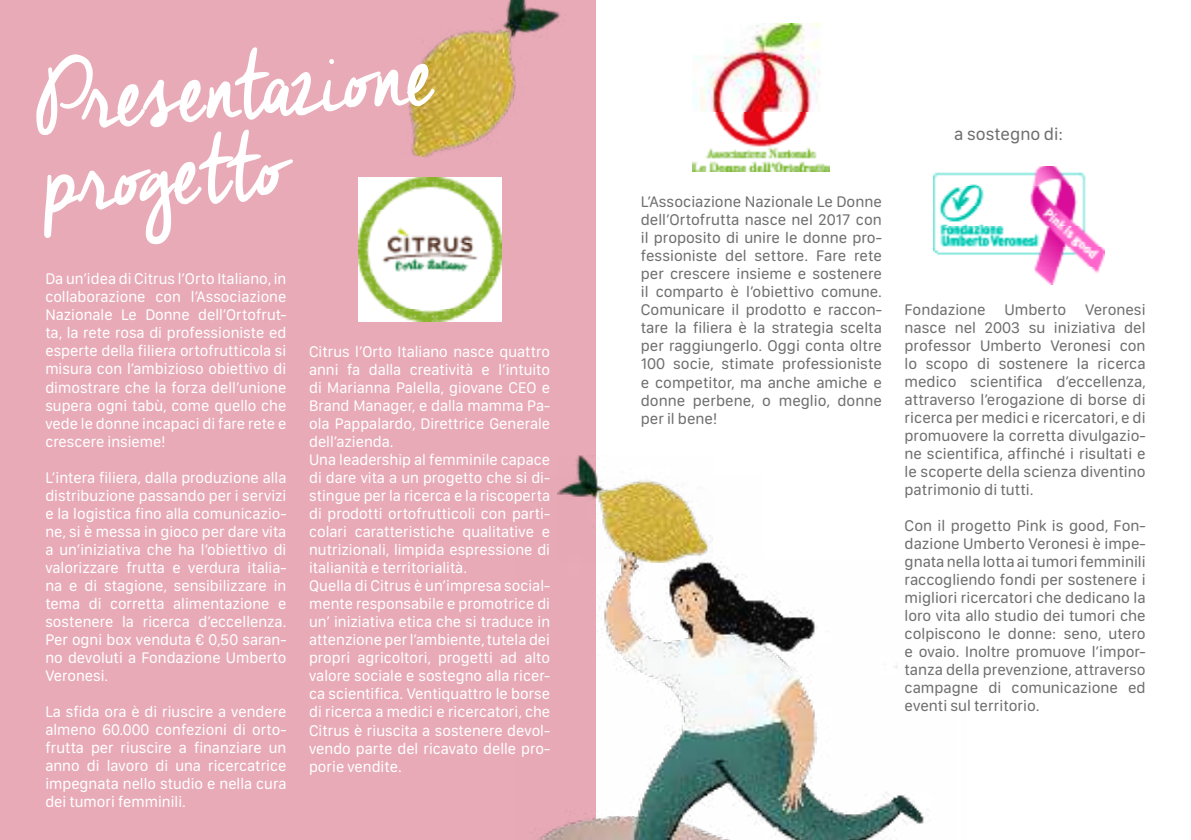
<style>
.page{position:relative;width:1191px;height:840px;background:#fff}
.page>*{position:absolute;margin:0;border:0;box-sizing:border-box;transform-origin:0 0}
.t1{font:119.8px "Cheddar Jack";color:#fff}
.t2{font:18px "SF Compact Rounded";color:#706f6f}
.t3{font:16px/18px "SF Compact Rounded";color:#fff;text-align:justify}
.t4{font:16px/18px "SF Compact Rounded";color:#706f6f;text-align:justify}
</style>
<div class="page">
<div style="left:0;top:0;width:595px;height:839px;background:#e8aab7"></div>
<img style="left:576px;top:455px;width:22px;height:20px">
<img style="left:529px;top:475px;width:396px;height:364px">
<img style="left:358px;top:178px;width:143px;height:143px">
<img style="left:693px;top:23px;width:137px;height:148px">
<img style="left:934px;top:166px;width:170px;height:118px">
<img style="left:407px;top:0;width:154px;height:157px">
<h1 class="t1" style="left:30px;top:33px;width:401px;rotate:-4deg">Presentazione</h1>
<h1 class="t1" style="left:36px;top:114px;width:250px;rotate:-4deg">progetto</h1>
<p class="t3" style="left:45px;top:270px;width:242px">Da un’idea di Citrus l’Orto Italiano, in collaborazione con l’Associazione Nazionale Le Donne dell’Ortofrut&shy;ta, la rete rosa di professioniste ed esperte della filiera ortofrutticola si misura con l’ambizioso obiettivo di dimostrare che la forza dell’unione supera ogni tabù, come quello che vede le donne incapaci di fare rete e crescere insieme!</p>
<p class="t3" style="left:45px;top:468px;width:243px">L’intera filiera, dalla produzione alla distribuzione passando per i servizi e la logistica fino alla comunicazio&shy;ne, si è messa in gioco per dare vita a un’iniziativa che ha l’obiettivo di valorizzare frutta e verdura italia&shy;na e di stagione, sensibilizzare in tema di corretta alimentazione e sostenere la ricerca d’eccellenza.<br>Per ogni box venduta € 0,50 saran&shy;no devoluti a Fondazione Umberto Veronesi.</p>
<p class="t3" style="left:45px;top:702px;width:242px">La sfida ora è di riuscire a vendere almeno 60.000 confezioni di orto&shy;frutta per riuscire a finanziare un anno di lavoro di una ricercatrice impegnata nello studio e nella cura dei tumori femminili.</p>
<p class="t3" style="left:309px;top:342px;width:243px;text-align:left">Citrus l’Orto Italiano nasce quattro anni fa dalla creatività e l’intuito di Marianna Palella, giovane CEO e Brand Manager, e dalla mamma Pa&shy;ola Pappalardo, Direttrice Generale dell’azienda.<br>Una leadership al femminile capace di dare vita a un progetto che si di&shy;stingue per la ricerca e la riscoperta di prodotti ortofrutticoli con parti&shy;colari caratteristiche qualitative e nutrizionali, limpida espressione di italianità e territorialità.<br>Quella di Citrus è un’impresa social&shy;mente responsabile e promotrice di un’ iniziativa etica che si traduce in attenzione per l’ambiente, tutela dei propri agricoltori, progetti ad alto valore sociale e sostegno alla ricer&shy;ca scientifica. Ventiquattro le borse di ricerca a medici e ricercatori, che Citrus è riuscita a sostenere devol&shy;vendo parte del ricavato delle pro&shy;porie vendite.</p>
<p class="t4" style="left:641px;top:193px;width:242px">L’Associazione Nazionale Le Donne dell’Ortofrutta nasce nel 2017 con il proposito di unire le donne pro&shy;fessioniste del settore. Fare rete per crescere insieme e sostenere il comparto è l’obiettivo comune.<br>Comunicare il prodotto e raccon&shy;tare la filiera è la strategia scelta per raggiungerlo. Oggi conta oltre 100 socie, stimate professioniste e competitor, ma anche amiche e donne perbene, o meglio, donne per il bene!</p>
<p class="t2" style="left:954px;top:123px;width:110px">a sostegno di:</p>
<p class="t4" style="left:904px;top:300px;width:242px">Fondazione Umberto Veronesi nasce nel 2003 su iniziativa del professor Umberto Veronesi con lo scopo di sostenere la ricerca medico scientifica d’eccellenza, attraverso l’erogazione di borse di ricerca per medici e ricercatori, e di promuovere la corretta divulgazio&shy;ne scientifica, affinché i risultati e le scoperte della scienza diventino patrimonio di tutti.</p>
<p class="t4" style="left:904px;top:516px;width:242px">Con il progetto Pink is good, Fon&shy;dazione Umberto Veronesi è impe&shy;gnata nella lotta ai tumori femminili raccogliendo fondi per sostenere i migliori ricercatori che dedicano la loro vita allo studio dei tumori che colpiscono le donne: seno, utero e ovaio. Inoltre promuove l’impor&shy;tanza della prevenzione, attraverso campagne di comunicazione ed eventi sul territorio.</p>
</div>
